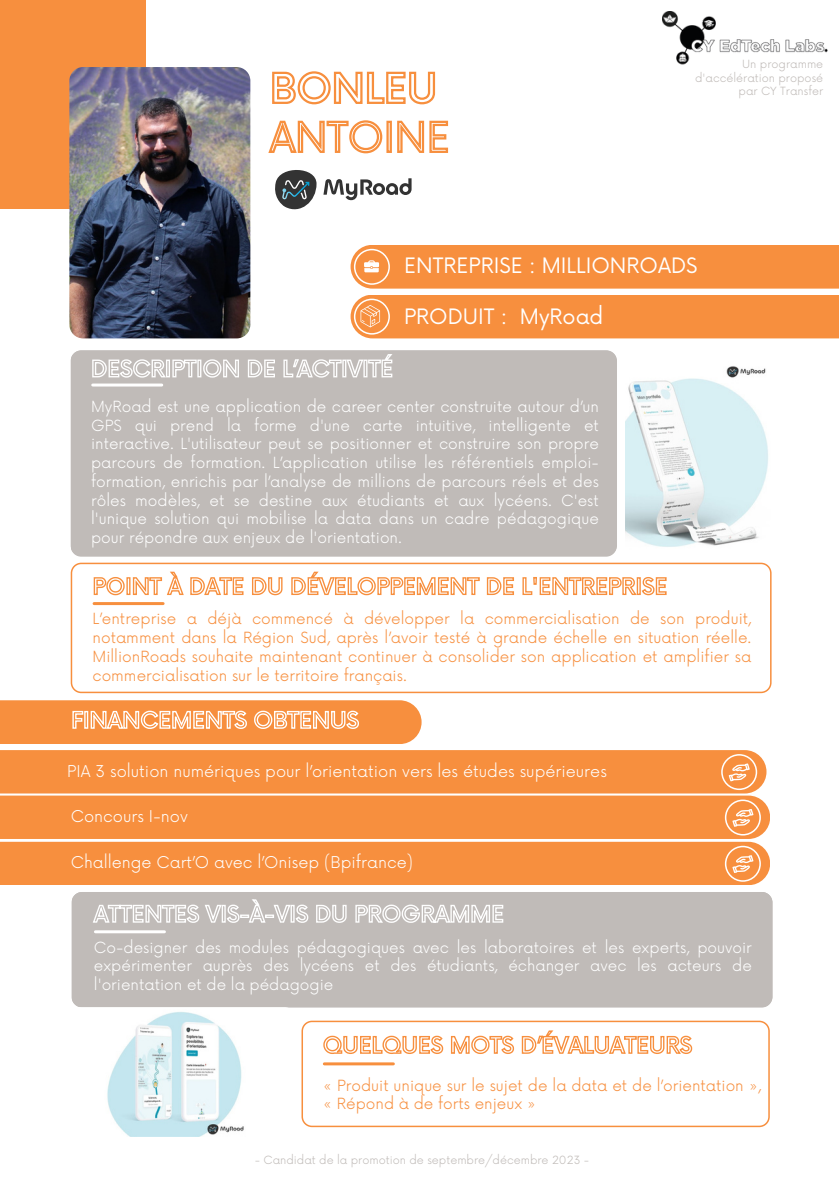
<style>
.page{position:relative;width:839px;height:1191px;background:#fff}
.page>*{position:absolute;margin:0;border:0;box-sizing:border-box;transform-origin:0 0}
.t1{font:20.8px "Now";color:#fff}
.t2{font:300 15.8px "Now";color:#fff}
.t3{font:300 15px/18.8px "Now";color:#fff;text-align:justify}
.t4{font:300 15px/18.8px "Now";color:#f78f3e;text-align:justify}
.t5{font:300 11px/13.8px "Now";color:#c0bbb8;text-align:right}
</style>
<div class="page">
<div style="left:0;top:0;width:145px;height:209px;background:#f78f3e"></div>
<img style="left:69px;top:67px;width:181px;height:271px;border-radius:14px">
<div style="left:71px;top:350px;width:546px;height:206px;background:#c0bbb8"></div>
<img style="left:625px;top:350px;width:145px;height:218px;border-radius:11px">
<hr style="left:93px;top:384px;width:69px;height:3px;background:#fff">
<svg style="left:71px;top:563px;width:700px;height:130px"></svg>
<div style="left:72px;top:892px;width:700px;height:115px;background:#c0bbb8"></div>
<svg style="left:92px;top:899px;width:412px;height:25px"></svg>
<hr style="left:94px;top:602px;width:69px;height:3px;background:#f78f3e">
<hr style="left:95px;top:930px;width:69px;height:3px;background:#fff">
<img style="left:65px;top:1007px;width:230px;height:130px;border-radius:11px">
<svg style="left:301px;top:1021px;width:468px;height:106px"></svg>
<hr style="left:324px;top:1062px;width:69px;height:3px;background:#f78f3e">
<div style="left:0;top:750px;width:766px;height:44px;background:#f78f3e"></div>
<svg style="left:272px;top:71px;width:164px;height:34px"></svg>
<img style="left:662px;top:11px;width:166px;height:54px">
<div style="left:350px;top:245px;width:488px;height:44px;background:#f78f3e"></div>
<div style="left:350px;top:295px;width:488px;height:43px;background:#f78f3e"></div>
<svg style="left:721px;top:754px;width:36px;height:36px"></svg>
<svg style="left:275px;top:170px;width:41px;height:40px"></svg>
<svg style="left:323px;top:178px;width:88px;height:22px"></svg>
<svg style="left:91px;top:353px;width:302px;height:26px"></svg>
<svg style="left:268px;top:120px;width:181px;height:34px"></svg>
<svg style="left:93px;top:570px;width:574px;height:26px"></svg>
<svg style="left:322px;top:1029px;width:371px;height:28px"></svg>
<svg style="left:0;top:700px;width:421px;height:44px"></svg>
<div style="left:0;top:796px;width:770px;height:43px;background:#f78f3e"></div>
<svg style="left:724px;top:800px;width:36px;height:36px"></svg>
<div style="left:0;top:842px;width:770px;height:43px;background:#f78f3e"></div>
<svg style="left:724px;top:846px;width:36px;height:36px"></svg>
<p class="t5" style="left:695px;top:57px;width:130px">Un programme d'accélération proposé par CY Transfer</p>
<p class="t1" style="left:404px;top:254px;width:295px">ENTREPRISE : MILLIONROADS</p>
<p class="t1" style="left:404px;top:305px;width:201px">PRODUIT : MyRoad</p>
<p class="t3" style="left:91px;top:398px;width:509px">MyRoad est une application de career center construite autour d’un GPS qui prend la forme d'une carte intuitive, intelligente et interactive. L'utilisateur peut se positionner et construire son propre parcours de formation. L’application utilise les référentiels emploi&shy;formation, enrichis par l’analyse de millions de parcours réels et des rôles modèles, et se destine aux étudiants et aux lycéens. C'est l'unique solution qui mobilise la data dans un cadre pédagogique pour répondre aux enjeux de l'orientation.</p>
<p class="t4" style="left:93px;top:610px;width:660px">L’entreprise a déjà commencé à développer la commercialisation de son produit, notamment dans la Région Sud, après l’avoir testé à grande échelle en situation réelle.<br>MillionRoads souhaite maintenant continuer à consolider son application et amplifier sa commercialisation sur le territoire français.</p>
<p class="t2" style="left:67px;top:762px;width:541px">PIA 3 solution numériques pour l’orientation vers les études supérieures</p>
<p class="t2" style="left:71px;top:808px;width:118px">Concours I-nov</p>
<p class="t2" style="left:71px;top:854px;width:343px">Challenge Cart’O avec l’Onisep (Bpifrance)</p>
<p class="t3" style="left:94px;top:938px;width:659px">Co-designer des modules pédagogiques avec les laboratoires et les experts, pouvoir expérimenter auprès des lycéens et des étudiants, échanger avec les acteurs de l'orientation et de la pédagogie</p>
<p class="t4" style="left:323px;top:1077px;width:440px">« Produit unique sur le sujet de la data et de l’orientation », « Répond à de forts enjeux »</p>
<p class="t5" style="left:255px;top:1154px;width:336px">- Candidat de la promotion de septembre/décembre 2023 -</p>
</div>
